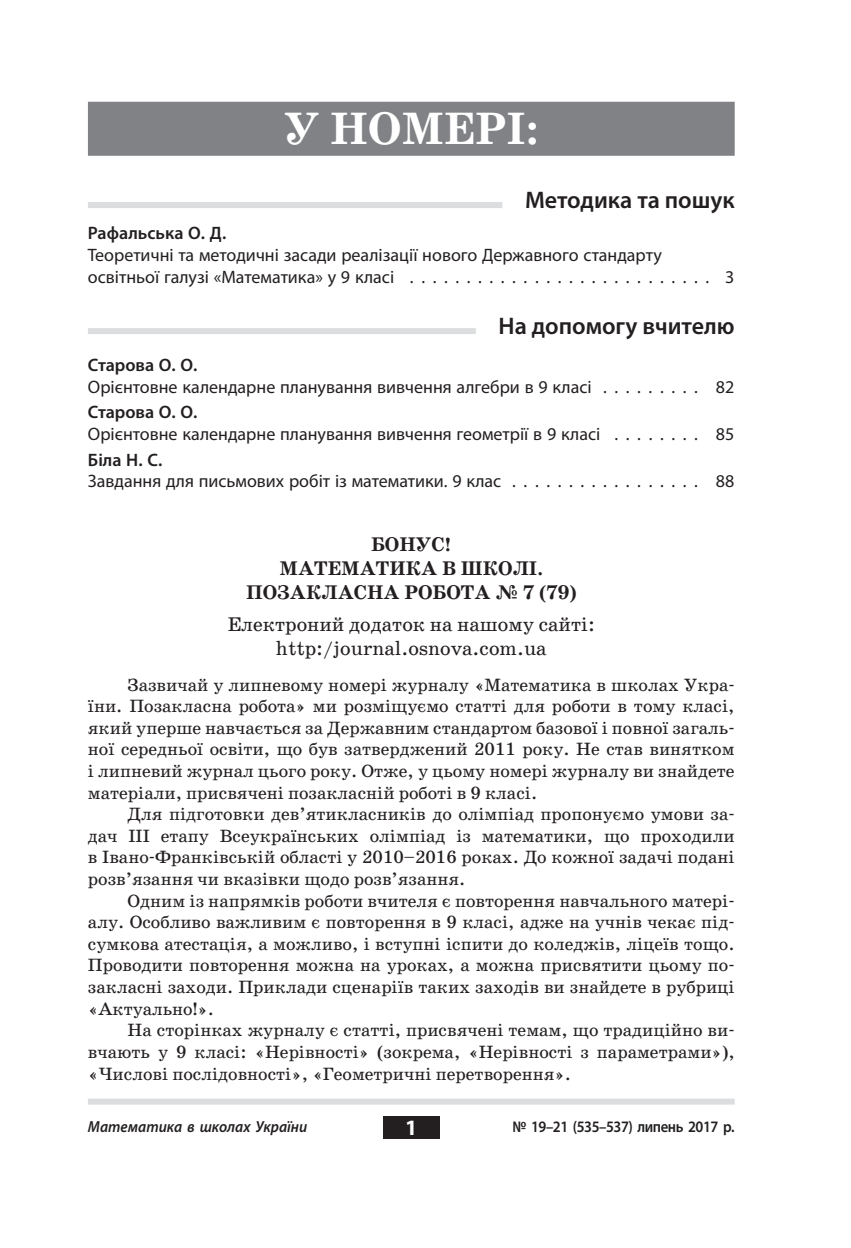
<style>
.page{position:relative;width:851px;height:1248px;background:#fff}
.page>*{position:absolute;margin:0;border:0;box-sizing:border-box;transform-origin:0 0}
.У_НОМЕРИ{font:700 46px "School Book C";color:#fff}
.РУБРИКА{font:600 24px "Myriad Pro";color:#231f20}
.КОЛОНЦИФРА{font:700 22px "Myriad Pro";color:#fff}
.formula{font:20px/24px "School Book C";color:#231f20;text-align:center}
.formula-2{font:700 20px/24px "School Book C";color:#231f20;text-align:center}
.ОСНОВНОЙ{font:18px/21.6px "School Book C";color:#231f20;text-align:justify}
.ЗАГОЛОВОК_СОДЕРЖАНИЯ{font:18px/21.6px "Myriad Pro";color:#231f20}
.АВТОР_СОДЕРЖАНИЯ{font:600 18px "Myriad Pro";color:#231f20}
.НОМЕР_и_ДАТА{font:600 16px "Myriad Pro";letter-spacing:-.03em;color:#231f20;scale:.92 1}
.НАЗВАНИЕ_ЖУРНАЛА{font:italic 600 16px "Myriad Pro";color:#231f20;scale:.94 1}
</style>
<div class="page">
<div style="left:88px;top:1098px;width:646px;height:6px;background:#dcdddf"></div>
<div style="left:383px;top:1115px;width:56px;height:23px;background:#231f20"></div>
<div style="left:88px;top:102px;width:646px;height:54px;background:#808285"></div>
<div style="left:88px;top:202px;width:646px;height:6px;background:#dcdddf"></div>
<div style="left:502px;top:199px;width:238px;height:10px;background:#fff"></div>
<div style="left:88px;top:328px;width:646px;height:6px;background:#dcdddf"></div>
<div style="left:476px;top:325px;width:264px;height:10px;background:#fff"></div>
<p class="У_НОМЕРИ" style="left:283px;top:104px;width:257px">У НОМЕРІ:</p>
<p class="РУБРИКА" style="left:525px;top:185px;width:211px">Методика та пошук</p>
<p class="АВТОР_СОДЕРЖАНИЯ" style="left:88px;top:222px;width:140px">Рафальська О. Д.</p>
<p class="ЗАГОЛОВОК_СОДЕРЖАНИЯ" style="left:88px;top:244px;width:575px">Теоретичні та методичні засади реалізації нового Державного стандарту освітньої галузі «Математика» у 9 класі</p>
<p class="ЗАГОЛОВОК_СОДЕРЖАНИЯ" style="left:725px;top:265px;width:11px">3</p>
<p class="РУБРИКА" style="left:498px;top:311px;width:237px">На допомогу вчителю</p>
<p class="АВТОР_СОДЕРЖАНИЯ" style="left:88px;top:353px;width:111px">Старова О. О.</p>
<p class="ЗАГОЛОВОК_СОДЕРЖАНИЯ" style="left:88px;top:375px;width:648px">Орієнтовне календарне планування вивчення алгебри в 9 класі . . . . . . . . . 82</p>
<p class="АВТОР_СОДЕРЖАНИЯ" style="left:88px;top:401px;width:111px">Старова О. О.</p>
<p class="ЗАГОЛОВОК_СОДЕРЖАНИЯ" style="left:88px;top:423px;width:514px">Орієнтовне календарне планування вивчення геометрії в 9 класі</p>
<p class="ЗАГОЛОВОК_СОДЕРЖАНИЯ" style="left:715px;top:423px;width:20px">85</p>
<p class="АВТОР_СОДЕРЖАНИЯ" style="left:88px;top:448px;width:76px">Біла Н. С.</p>
<p class="ЗАГОЛОВОК_СОДЕРЖАНИЯ" style="left:88px;top:470px;width:648px">Завдання для письмових робіт із математики. 9 клас . . . . . . . . . . . . . . . . . 88</p>
<p class="formula-2" style="left:246px;top:533px;width:332px">БОНУС!<br>МАТЕМАТИКА В ШКОЛІ.<br>ПОЗАКЛАСНА РОБОТА № 7 (79)</p>
<p class="formula" style="left:228px;top:612px;width:369px">Електроний додаток на нашому сайті: http:/journal.osnova.com.ua</p>
<p class="ОСНОВНОЙ" style="left:88px;top:673px;width:648px;text-indent:40px">Зазвичай у липневому номері журналу «Математика в школах Укра&shy;їни. Позакласна робота» ми розміщуємо статті для роботи в тому класі, який уперше навчається за Державним стандартом базової і повної загаль&shy;ної середньої освіти, що був затверджений 2011 року. Не став винятком і липневий журнал цього року. Отже, у цьому номері журналу ви знайдете матеріали, присвячені позакласній роботі в 9 класі.</p>
<p class="ОСНОВНОЙ" style="left:88px;top:803px;width:648px;text-indent:40px">Для підготовки дев’ятикласників до олімпіад пропонуємо умови за&shy;дач ІІІ етапу Всеукраїнських олімпіад із математики, що проходили в Івано-Франківській області у 2010–2016 роках. До кожної задачі подані розв’язання чи вказівки щодо розв’язання.</p>
<p class="ОСНОВНОЙ" style="left:88px;top:889px;width:648px;text-indent:40px">Одним із напрямків роботи вчителя є повторення навчального матері&shy;алу. Особливо важливим є повторення в 9 класі, адже на учнів чекає під&shy;сумкова атестація, а можливо, і вступні іспити до коледжів, ліцеїв тощо.<br>Проводити повторення можна на уроках, а можна присвятити цьому по&shy;закласні заходи. Приклади сценаріїв таких заходів ви знайдете в рубриці «Актуально!».</p>
<p class="ОСНОВНОЙ" style="left:88px;top:1019px;width:648px;text-indent:40px">На сторінках журналу є статті, присвячені темам, що традиційно ви&shy;вчають у 9 класі: «Нерівності» (зокрема, «Нерівності з параметрами»), «Числові послідовності», «Геометричні перетворення».</p>
<p class="НАЗВАНИЕ_ЖУРНАЛА" style="left:88px;top:1116px;width:235px">Математика в школах України</p>
<p class="КОЛОНЦИФРА" style="left:405px;top:1113px;width:14px">1</p>
<p class="НОМЕР_и_ДАТА" style="left:512px;top:1116px;width:243px">№ 19–21 (535–537) липень 2017 р.</p>
</div>
